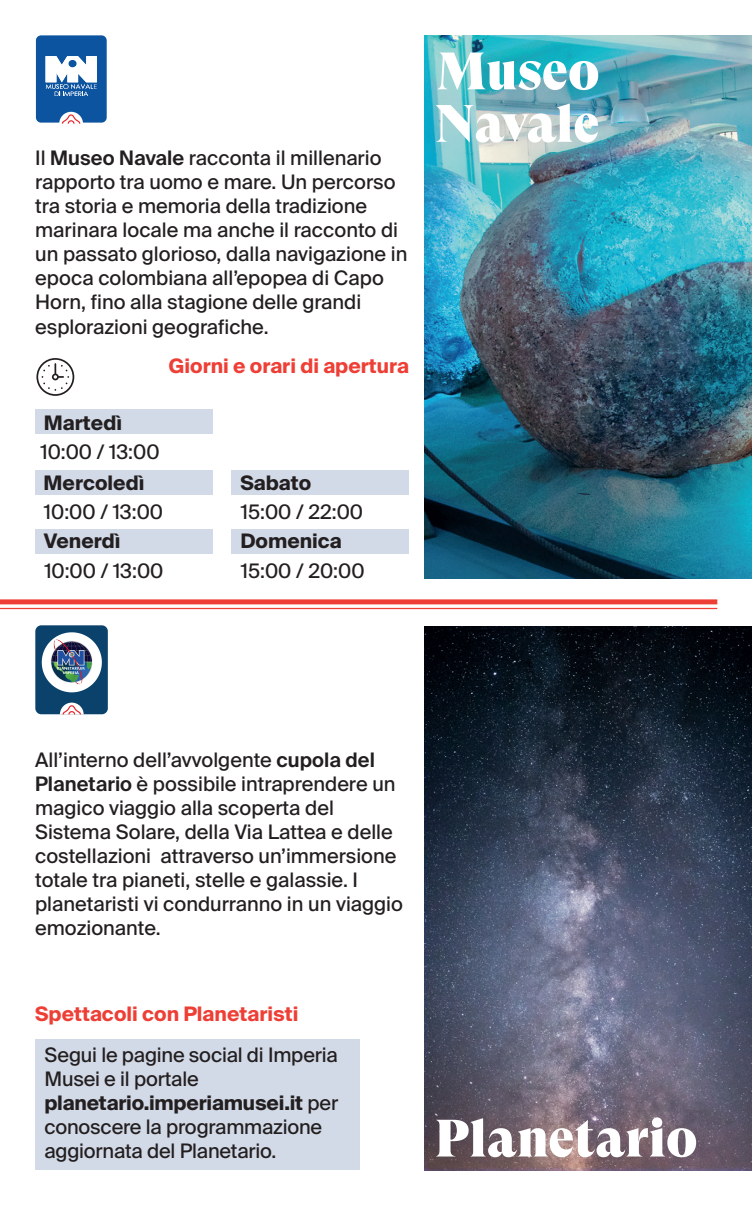
<style>
.page{position:relative;width:752px;height:1205px;background:#fff}
.page>*{position:absolute;margin:0;border:0;box-sizing:border-box;transform-origin:0 0}
.t1{font:52.5px/52.5px "GT Super Display Super";color:#fff}
.t2{font:20px/24px "Suisse Intl";color:#231f20}
.t3{font:700 20px "Suisse Intl";color:#ee3f36}
.t4{font:700 20px "Suisse Intl";color:#231f20}
.s1{font-weight:600}
.s2{font-weight:700}
</style>
<div class="page">
<img style="left:424px;top:35px;width:327px;height:544px">
<img style="left:424px;top:626px;width:327px;height:544px">
<div style="left:0;top:599px;width:717px;height:5px;background:#ee3f36"></div>
<hr style="left:0;top:608px;width:717px;height:1px;background:#ee3f36">
<svg style="left:36px;top:358px;width:38px;height:38px"></svg>
<div style="left:35px;top:1039px;width:324px;height:131px;background:#d3dae7"></div>
<svg style="left:35px;top:35px;width:72px;height:89px"></svg>
<div style="left:35px;top:409px;width:177px;height:25px;background:#d3dae7"></div>
<div style="left:35px;top:529px;width:177px;height:24px;background:#d3dae7"></div>
<div style="left:231px;top:529px;width:178px;height:24px;background:#d3dae7"></div>
<div style="left:231px;top:471px;width:178px;height:24px;background:#d3dae7"></div>
<div style="left:35px;top:471px;width:177px;height:24px;background:#d3dae7"></div>
<img style="left:35px;top:625px;width:73px;height:89px">
<p class="t2" style="left:35px;top:146px;width:373px">Il <span class="s1">Museo Navale</span> racconta il millenario rapporto tra uomo e mare. Un percorso tra storia e memoria della tradizione marinara locale ma anche il racconto di un passato glorioso, dalla navigazione in epoca colombiana all’epopea di Capo Horn, fino alla stagione delle grandi esplorazioni geografiche.</p>
<p class="t4" style="left:44px;top:411px;width:80px">Martedì</p>
<p class="t3" style="left:169px;top:354px;width:241px">Giorni e orari di apertura</p>
<p class="t2" style="left:40px;top:440px;width:120px">10:00 / 13:00</p>
<p class="t4" style="left:44px;top:471px;width:102px">Mercoledì</p>
<p class="t2" style="left:44px;top:500px;width:120px">10:00 / 13:00</p>
<p class="t4" style="left:44px;top:529px;width:78px">Venerdì</p>
<p class="t2" style="left:44px;top:559px;width:120px">10:00 / 13:00</p>
<p class="t4" style="left:240px;top:471px;width:72px">Sabato</p>
<p class="t2" style="left:241px;top:500px;width:124px">15:00 / 22:00</p>
<p class="t4" style="left:240px;top:529px;width:103px">Domenica</p>
<p class="t2" style="left:241px;top:559px;width:125px">15:00 / 20:00</p>
<h1 class="t1" style="left:434px;top:46px;width:166px">Museo<br>Navale</h1>
<p class="t2" style="left:35px;top:748px;width:369px">All’interno dell’avvolgente <span class="s1">cupola del Planetario</span> è possibile intraprendere un magico viaggio alla scoperta del Sistema Solare, della Via Lattea e delle costellazioni attraverso un’immersione totale tra pianeti, stelle e galassie. I planetaristi vi condurranno in un viaggio emozionante.</p>
<p class="t3" style="left:35px;top:1002px;width:265px">Spettacoli con Planetaristi</p>
<p class="t2" style="left:44px;top:1043px;width:295px">Segui le pagine social di Imperia<br>Musei e il portale <span class="s2">planetario.imperiamusei.it</span> per conoscere la programmazione aggiornata del Planetario.</p>
<h1 class="t1" style="left:434px;top:1113px;width:264px">Planetario</h1>
</div>
